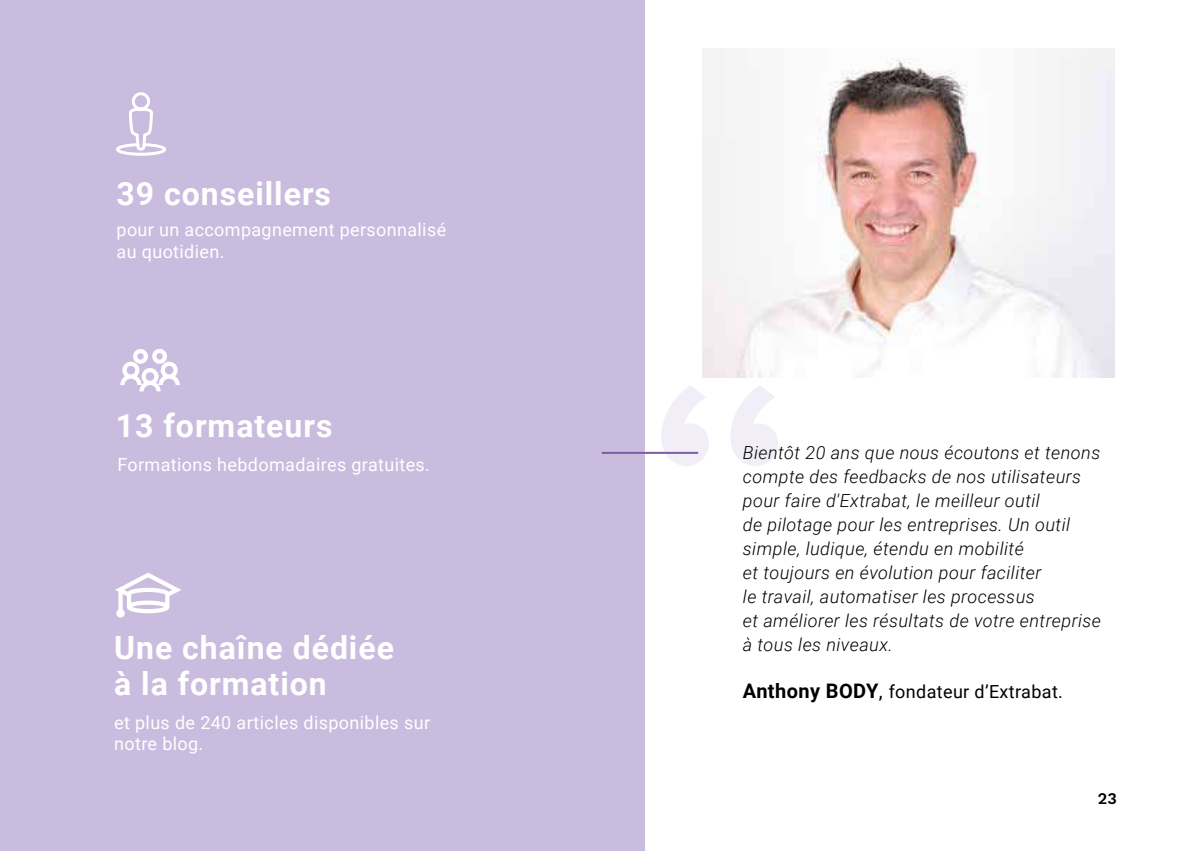
<style>
.page{position:relative;width:1191px;height:851px;background:#fff}
.page>*{position:absolute;margin:0;border:0;box-sizing:border-box;transform-origin:0 0}
.t1{font:700 32px/36px "Roboto";letter-spacing:.03em;color:#fff}
.t2{font:italic 300 18px/24px "Roboto";letter-spacing:.025em;color:#000}
.t3{font:18px/21.6px "Roboto";letter-spacing:.02em;color:#fff}
.t4{font:18px "Roboto";letter-spacing:.02em;color:#000}
.t5{font:600 16px "Work Sans";color:#000}
.s1{font-weight:700;font-size:20px}
.s2{font-size:20px}
</style>
<div class="page">
<svg style="left:661px;top:385px;width:117px;height:81px"></svg>
<div style="left:0;top:0;width:644px;height:850px;background:#c9bcde"></div>
<hr style="left:602px;top:452px;width:96px;height:2px;background:#7d5ca3">
<svg style="left:116px;top:92px;width:50px;height:64px"></svg>
<img style="left:702px;top:48px;width:412px;height:329px">
<h1 class="t1" style="left:117px;top:175px;width:216px">39 conseillers</h1>
<p class="t3" style="left:117px;top:218px;width:331px">pour un accompagnement personnalisé au quotidien.</p>
<h1 class="t1" style="left:116px;top:406px;width:218px">13 formateurs</h1>
<p class="t3" style="left:117px;top:453px;width:314px">Formations hebdomadaires gratuites.</p>
<h1 class="t1" style="left:114px;top:628px;width:281px">Une chaîne dédiée à la formation</h1>
<p class="t3" style="left:114px;top:710px;width:317px">et plus de 240 articles disponibles sur notre blog.</p>
<p class="t2" style="left:743px;top:439px;width:360px">Bientôt 20 ans que nous écoutons et tenons compte des feedbacks de nos utilisateurs pour faire d'Extrabat, le meilleur outil<br>de pilotage pour les entreprises. Un outil simple, ludique, étendu en mobilité<br>et toujours en évolution pour faciliter<br>le travail, automatiser les processus<br>et améliorer les résultats de votre entreprise à tous les niveaux.</p>
<p class="t4" style="left:743px;top:679px;width:321px"><span class="s1">Anthony BODY</span><span class="s2">,</span> fondateur d’Extrabat.</p>
<p class="t5" style="left:1097px;top:786px;width:21px">23</p>
</div>
